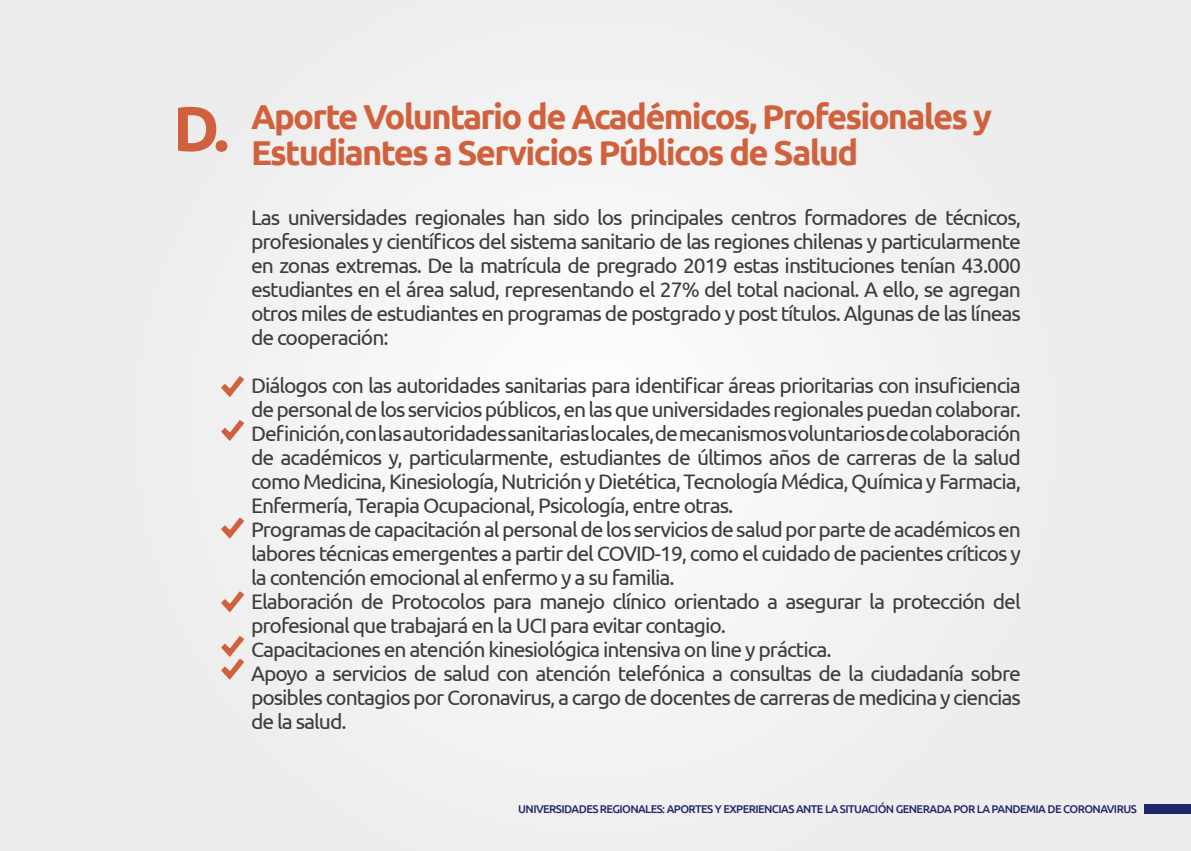
<style>
.page{position:relative;width:1191px;height:851px;background:#fff}
.page>*{position:absolute;margin:0;border:0;box-sizing:border-box;transform-origin:0 0}
.t1{font:700 63px "Ubuntu";color:#d1613d}
.t2{font:700 34.5px/36px "Ubuntu";letter-spacing:-.05em;color:#d1613d}
.t3{font:21px/24px "Ubuntu";letter-spacing:-.05em;color:#3c3c3b;text-align:justify}
.t4{font:500 11.25px "Ubuntu";letter-spacing:-.05em;color:#1f266b}
</style>
<div class="page">
<div style="left:0;top:0;width:1191px;height:850px;background:#f0f0f0"></div>
<div style="left:1144px;top:804px;width:47px;height:9px;background:#1f266b"></div>
<svg style="left:221px;top:376px;width:23px;height:21px"></svg>
<svg style="left:221px;top:420px;width:23px;height:21px"></svg>
<svg style="left:221px;top:517px;width:23px;height:21px"></svg>
<svg style="left:221px;top:591px;width:23px;height:21px"></svg>
<svg style="left:221px;top:636px;width:23px;height:43px"></svg>
<h1 class="t1" style="left:173px;top:87px;width:58px">D.</h1>
<h2 class="t2" style="left:251px;top:97px;width:742px">Aporte Voluntario de Académicos, Profesionales y<br>Estudiantes a Servicios Públicos de Salud</h2>
<p class="t3" style="left:251px;top:205px;width:771px">Las universidades regionales han sido los principales centros formadores de técnicos, profesionales y científicos del sistema sanitario de las regiones chilenas y particularmente en zonas extremas. De la matrícula de pregrado 2019 estas instituciones tenían 43.000 estudiantes en el área salud, representando el 27% del total nacional. A ello, se agregan otros miles de estudiantes en programas de postgrado y post títulos. Algunas de las líneas de cooperación:</p>
<p class="t3" style="left:251px;top:373px;width:771px;text-align:left">Diálogos con las autoridades sanitarias para identificar áreas prioritarias con insuficiencia de personal de los servicios públicos, en las que universidades regionales puedan colaborar.<br>Definición, con las autoridades sanitarias locales, de mecanismos voluntarios de colaboración de académicos y, particularmente, estudiantes de últimos años de carreras de la salud como Medicina, Kinesiología, Nutrición y Dietética, Tecnología Médica, Química y Farmacia, Enfermería, Terapia Ocupacional, Psicología, entre otras.<br>Programas de capacitación al personal de los servicios de salud por parte de académicos en labores técnicas emergentes a partir del COVID-19, como el cuidado de pacientes críticos y la contención emocional al enfermo y a su familia.<br>Elaboración de Protocolos para manejo clínico orientado a asegurar la protección del profesional que trabajará en la UCI para evitar contagio.<br>Capacitaciones en atención kinesiológica intensiva on line y práctica.<br>Apoyo a servicios de salud con atención telefónica a consultas de la ciudadanía sobre posibles contagios por Coronavirus, a cargo de docentes de carreras de medicina y ciencias de la salud.</p>
<p class="t4" style="left:518px;top:801px;width:620px">UNIVERSIDADES REGIONALES: APORTES Y EXPERIENCIAS ANTE LA SITUACIÓN GENERADA POR LA PANDEMIA DE CORONAVIRUS</p>
</div>
